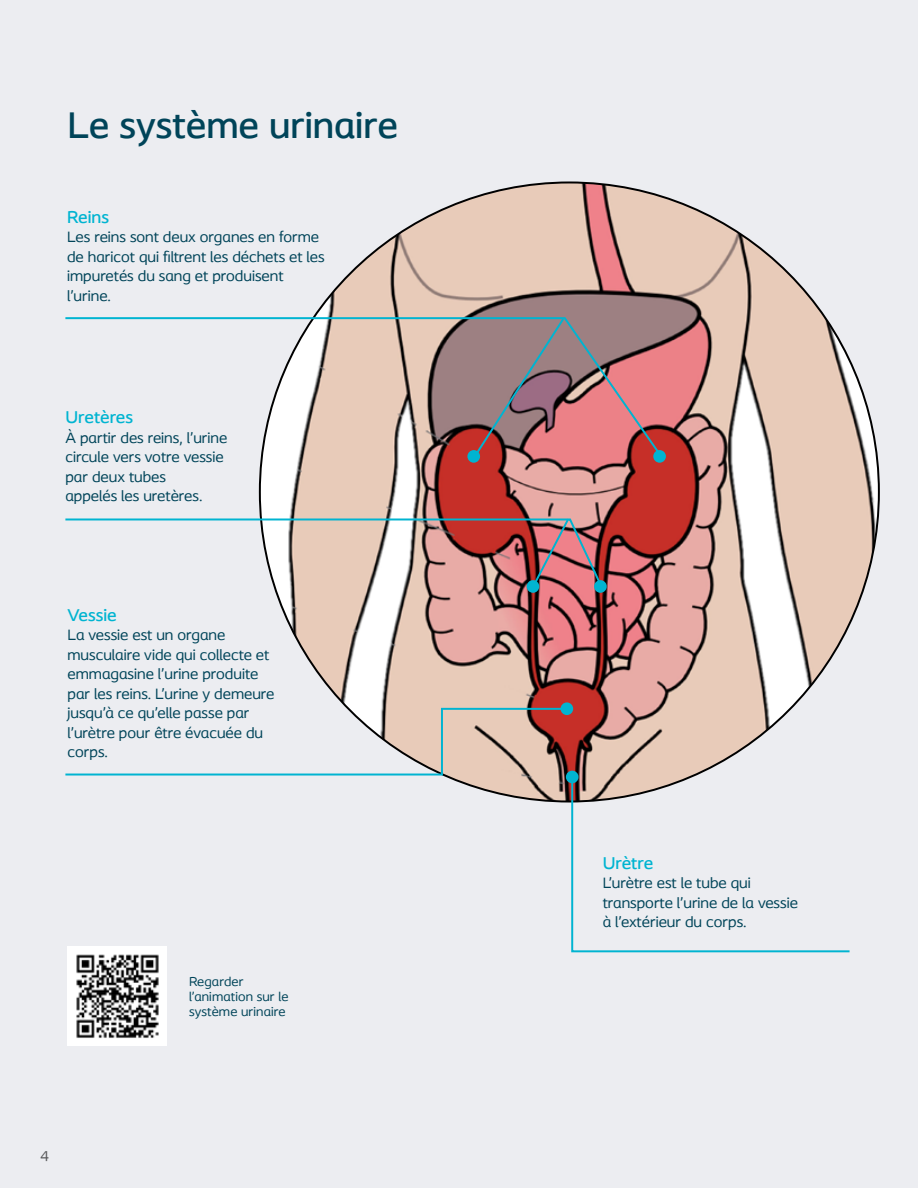
<style>
.page{position:relative;width:918px;height:1188px;background:#ecedf1}
.page>*{position:absolute;margin:0;border:0;box-sizing:border-box;transform-origin:0 0}
.t1{font:500 39px "Coloplast";color:#004459}
.t2{font:500 18px "Coloplast";color:#00b4d1}
.t3{font:15.75px/19.5px "Coloplast";color:#004459}
.t4{font:15px "Coloplast";color:#58595b}
.t5{font:13.5px/15px "Coloplast";letter-spacing:.01em;color:#004459}
</style>
<div class="page">
<img style="left:260px;top:182px;width:619px;height:620px;border-radius:310px">
<svg style="left:65px;top:316px;width:599px;height:143px"></svg>
<div style="left:653px;top:450px;width:13px;height:13px;background:#00b4d1;border-radius:50%"></div>
<svg style="left:467px;top:450px;width:13px;height:13px"></svg>
<svg style="left:594px;top:580px;width:13px;height:13px"></svg>
<svg style="left:527px;top:580px;width:12px;height:13px"></svg>
<div style="left:561px;top:702px;width:12px;height:13px;background:#00b4d1;border-radius:50%"></div>
<div style="left:566px;top:771px;width:13px;height:12px;background:#00b4d1;border-radius:50%"></div>
<svg style="left:65px;top:707px;width:503px;height:70px"></svg>
<svg style="left:570px;top:780px;width:280px;height:173px"></svg>
<svg style="left:470px;top:316px;width:96px;height:146px;background:#967378"></svg>
<svg style="left:65px;top:517px;width:539px;height:74px"></svg>
<div style="left:68px;top:946px;width:99px;height:100px;background:#fff"></div>
<img style="left:76px;top:954px;width:83px;height:84px">
<h1 class="t1" style="left:68px;top:102px;width:332px">Le système urinaire</h1>
<p class="t2" style="left:67px;top:206px;width:43px">Reins</p>
<p class="t3" style="left:67px;top:227px;width:259px">Les reins sont deux organes en forme de haricot qui filtrent les déchets et les impuretés du sang et produisent l’urine.</p>
<p class="t2" style="left:65px;top:406px;width:69px">Uretères</p>
<p class="t3" style="left:65px;top:427px;width:163px">À partir des reins, l’urine circule vers votre vessie par deux tubes<br>appelés les uretères.</p>
<p class="t2" style="left:68px;top:604px;width:51px">Vessie</p>
<p class="t3" style="left:68px;top:625px;width:209px">La vessie est un organe musculaire vide qui collecte et emmagasine l’urine produite par les reins. L’urine y demeure jusqu’à ce qu’elle passe par l’urètre pour être évacuée du corps.</p>
<p class="t4" style="left:40px;top:1147px;width:10px">4</p>
<p class="t5" style="left:189px;top:974px;width:101px">Regarder l’animation sur le système urinaire</p>
<p class="t2" style="left:603px;top:852px;width:52px">Urètre</p>
<p class="t3" style="left:603px;top:873px;width:197px">L’urètre est le tube qui transporte l’urine de la vessie à l’extérieur du corps.</p>
</div>
